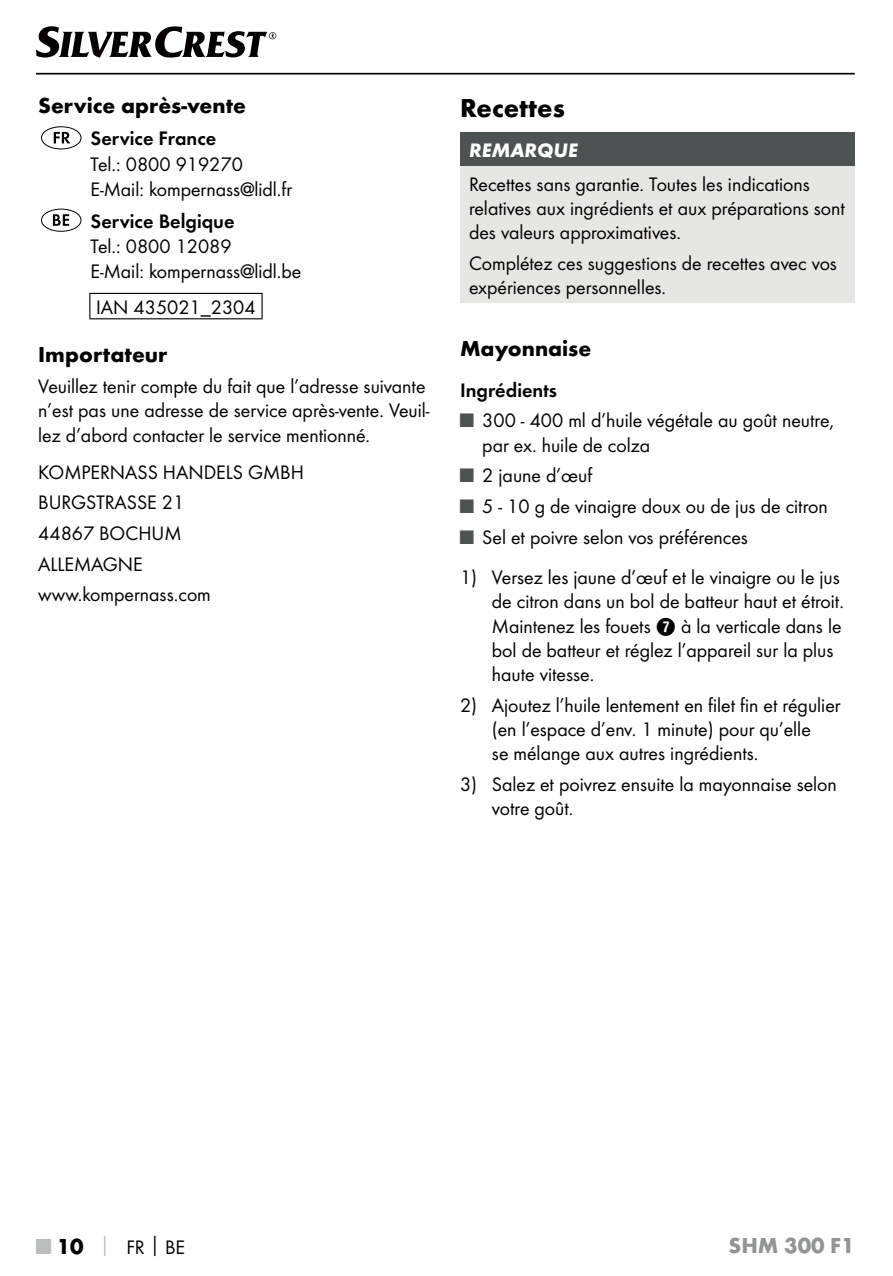
<style>
.page{position:relative;width:893px;height:1276px;background:#fff}
.page>*{position:absolute;margin:0;border:0;box-sizing:border-box;transform-origin:0 0}
.t1{font:700 27px "Futura";color:#040000}
.t2{font:700 22.5px "Futura";color:#040000}
.t3{font:700 22.5px "Futura";color:#929495}
.t4{font:20.25px/24.3px "Futura Boo";color:#040000}
.t5{font:20.25px "Futura Dem";color:#040000}
.t6{font:italic 700 20.25px "Futura";color:#fff}
.s1{color:#4f5253}
.s2{font-family:"Hako PI Nummern"}
.s3{font-family:"Futura";font-weight:700;font-size:22.5px;color:#bbbdbc}
.s4{font-family:"Futura";font-weight:700;font-size:22.5px}
.s5{font-family:"Futura";font-weight:700;color:#bbbdbc}
.s6{font-family:"Futura";font-weight:700}
</style>
<div class="page">
<hr style="left:36px;top:73px;width:819px;height:2px;background:#040000">
<svg style="left:36px;top:26px;width:240px;height:32px"></svg>
<div style="left:41px;top:126px;width:40px;height:23px;border:1px solid #040000;border-radius:50%"></div>
<svg style="left:54px;top:132px;width:16px;height:11px"></svg>
<div style="left:41px;top:209px;width:40px;height:23px;border:1px solid #040000;border-radius:50%"></div>
<svg style="left:53px;top:214px;width:16px;height:12px"></svg>
<hr style="left:89px;top:293px;width:174px;height:1px;background:#040000">
<svg style="left:89px;top:294px;width:1px;height:24px"></svg>
<hr style="left:261px;top:294px;width:2px;height:24px;background:#040000">
<hr style="left:89px;top:318px;width:174px;height:1px;background:#040000">
<div style="left:460px;top:132px;width:395px;height:34px;background:#4f5253"></div>
<div style="left:460px;top:166px;width:395px;height:137px;background:#e6e6e5"></div>
<p class="t2" style="left:38px;top:97px;width:209px">Service après-vente</p>
<p class="t5" style="left:91px;top:129px;width:127px">Service France</p>
<p class="t4" style="left:91px;top:152px;width:203px;line-height:25.2px">Tel.: 0800 919270<br>E-Mail: kompernass@lidl.fr</p>
<p class="t5" style="left:91px;top:212px;width:145px">Service Belgique</p>
<p class="t4" style="left:91px;top:235px;width:212px;line-height:25.2px">Tel.: 0800 12089<br>E-Mail: kompernass@lidl.be</p>
<p class="t4" style="left:96px;top:296px;width:161px">IAN 435021_2304</p>
<p class="t2" style="left:38px;top:346px;width:131px">Importateur</p>
<p class="t4" style="left:38px;top:375px;width:393px">Veuillez tenir compte du fait que l’adresse suivante n’est pas une adresse de service après-vente. Veuil&shy;lez d’abord contacter le service mentionné.</p>
<p class="t4" style="left:38px;top:458px;width:267px;line-height:30.6px">KOMPERNASS HANDELS GMBH<br>BURGSTRASSE 21<br>44867 BOCHUM<br>ALLEMAGNE www.kompernass.com</p>
<h1 class="t1" style="left:460px;top:97px;width:106px">Recettes</h1>
<p class="t6" style="left:469px;top:144px;width:110px">REMARQUE</p>
<p class="t4" style="left:469px;top:173px;width:377px">Recettes sans garantie. Toutes les indications relatives aux ingrédients et aux préparations sont des valeurs approximatives.</p>
<p class="t4" style="left:469px;top:252px;width:370px">Complétez ces suggestions de recettes avec vos expériences personnelles.</p>
<p class="t2" style="left:460px;top:340px;width:133px">Mayonnaise</p>
<p class="t5" style="left:460px;top:381px;width:99px">Ingrédients</p>
<p class="t4" style="left:482px;top:409px;width:353px;text-indent:-22px"><span class="s1">■</span> 300 - 400 ml d’huile végétale au goût neutre, par ex. huile de colza</p>
<p class="t4" style="left:460px;top:464px;width:134px"><span class="s1">■</span> 2 jaune d’œuf</p>
<p class="t4" style="left:460px;top:495px;width:369px"><span class="s1">■</span> 5 - 10 g de vinaigre doux ou de jus de citron</p>
<p class="t4" style="left:460px;top:526px;width:290px"><span class="s1">■</span> Sel et poivre selon vos préférences</p>
<p class="t4" style="left:492px;top:566px;width:354px;text-indent:-32px">1) Versez les jaune d’œuf et le vinaigre ou le jus de citron dans un bol de batteur haut et étroit.<br>Maintenez les fouets <span class="s2">7</span> à la verticale dans le bol de batteur et réglez l’appareil sur la plus haute vitesse.</p>
<p class="t4" style="left:492px;top:694px;width:350px;text-indent:-32px">2) Ajoutez l’huile lentement en filet fin et régulier (en l’espace d’env. 1 minute) pour qu’elle<br>se mélange aux autres ingrédients.</p>
<p class="t4" style="left:492px;top:773px;width:346px;text-indent:-32px">3) Salez et poivrez ensuite la mayonnaise selon votre goût.</p>
<p class="t4" style="left:36px;top:1235px;width:150px"><span class="s3">■</span> <span class="s4">10</span> <span class="s5">│</span> FR<span class="s6">│</span>BE</p>
<p class="t3" style="left:728px;top:1236px;width:128px">SHM 300 F1</p>
</div>
